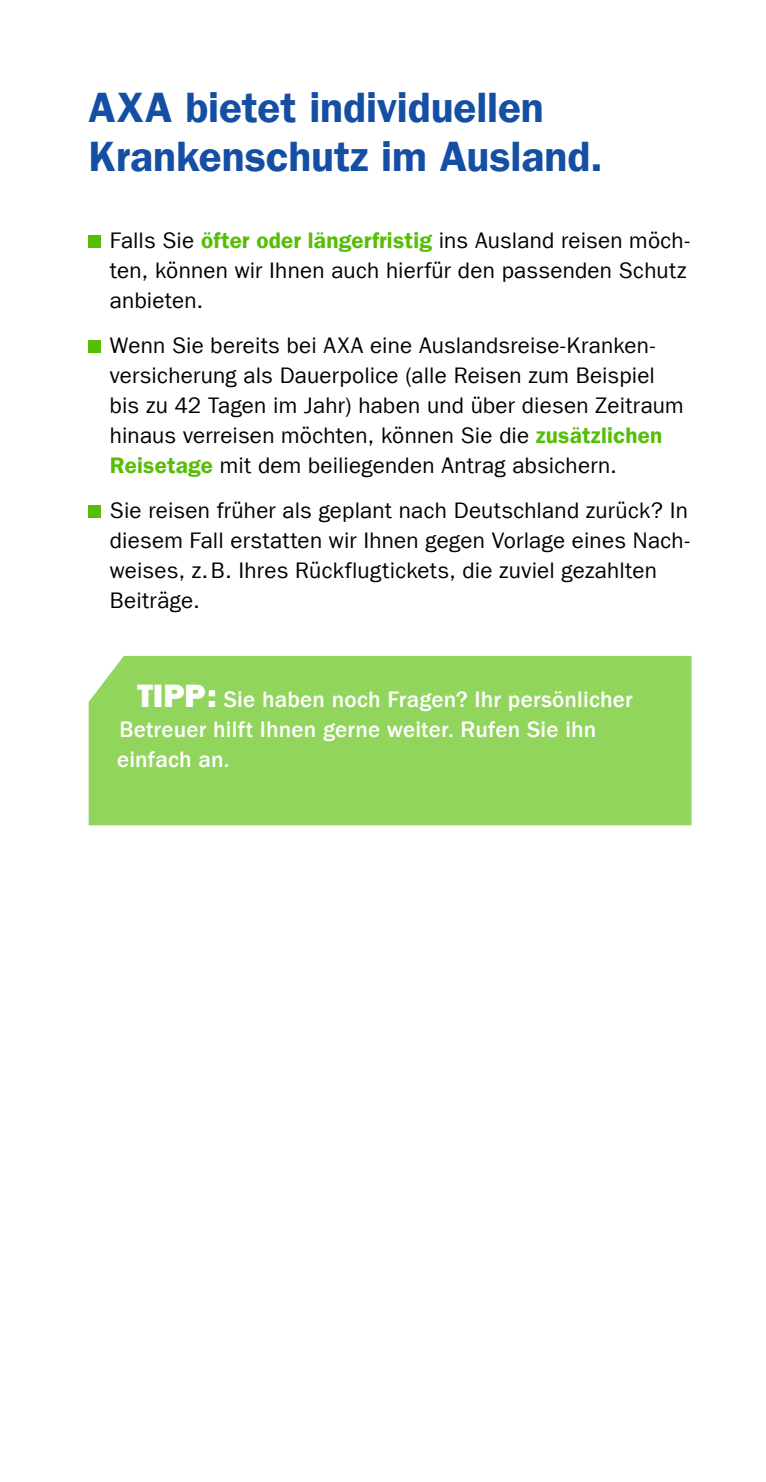
<style>
.page{position:relative;width:766px;height:1482px;background:#fff}
.page>*{position:absolute;margin:0;border:0;box-sizing:border-box;transform-origin:0 0}
.t1{font:42.5px/48.8px "Franklin Gothic LT Com Dm";letter-spacing:-.005em;color:#154fa4}
.t2{font:22.5px/30px "Franklin Gothic LT Com";letter-spacing:.01em;color:#000}
.t3{font:500 22.5px/30px "Franklin Gothic LT Com";letter-spacing:.01em;color:#fff}
.s1{font-family:"Franklin Gothic LT Com Dm";color:#56be06}
.s2{font-weight:800;font-size:32.5px}
</style>
<div class="page">
<div style="left:89px;top:235px;width:12px;height:13px;background:#56be06"></div>
<div style="left:89px;top:340px;width:12px;height:13px;background:#56be06"></div>
<div style="left:89px;top:505px;width:12px;height:13px;background:#56be06"></div>
<div style="left:89px;top:656px;width:602px;height:169px;background:#91d55d"></div>
<h1 class="t1" style="left:89px;top:83px;width:515px">AXA bietet individuellen<br>Krankenschutz im Ausland.</h1>
<p class="t2" style="left:110px;top:225px;width:581px">Falls Sie <span class="s1">öfter oder längerfristig</span> ins Ausland reisen möch&shy;ten, können wir Ihnen auch hierfür den passenden Schutz anbieten.</p>
<p class="t2" style="left:110px;top:330px;width:575px">Wenn Sie bereits bei AXA eine Auslandsreise-Kranken&shy;versicherung als Dauerpolice (alle Reisen zum Beispiel bis zu 42 Tagen im Jahr) haben und über diesen Zeitraum hinaus verreisen möchten, können Sie die <span class="s1">zusätzlichen Reisetage</span> mit dem beiliegenden Antrag absichern.</p>
<p class="t2" style="left:110px;top:495px;width:581px">Sie reisen früher als geplant nach Deutschland zurück? In diesem Fall erstatten wir Ihnen gegen Vorlage eines Nach&shy;weises, z.B. Ihres Rückflugtickets, die zuviel gezahlten Beiträge.</p>
<p class="t3" style="left:117px;top:684px;width:517px;text-indent:20px"><span class="s2">TIPP:</span> Sie haben noch Fragen? Ihr persönlicher<br>Betreuer hilft Ihnen gerne weiter. Rufen Sie ihn einfach an.</p>
</div>
